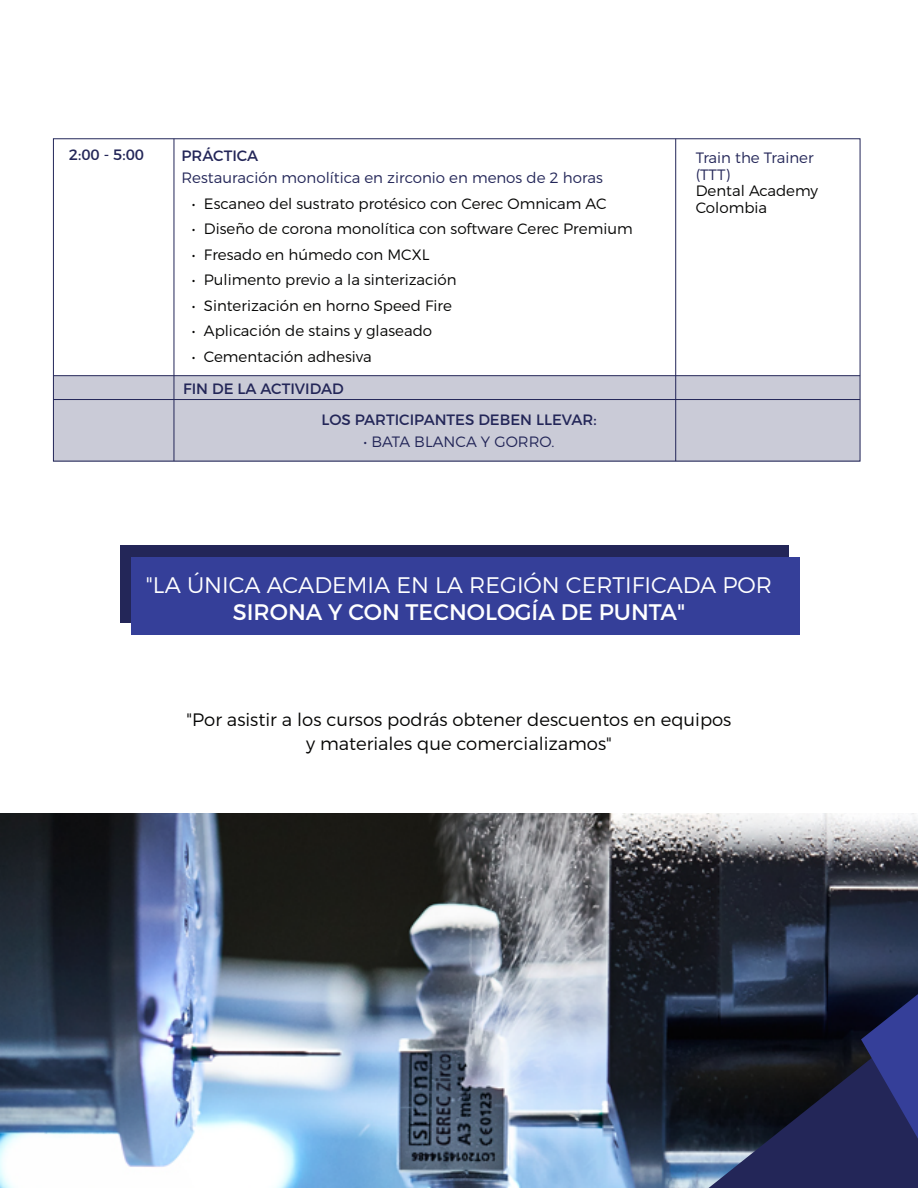
<style>
.page{position:relative;width:918px;height:1188px;background:#fff}
.page>*{position:absolute;margin:0;border:0;box-sizing:border-box;transform-origin:0 0}
.t1{font:300 22.5px "Montserrat";color:#fff}
.t2{font:22.5px "Montserrat";color:#fff}
.t3{font:300 18px/24px "Montserrat";color:#050504;text-align:center}
.t4{font:300 15px/16.5px "Montserrat";color:#050504}
.t5{font:300 15px/16.5px "Montserrat";color:#232658}
.t6{font:15px/31px "Montserrat";color:#232658}
</style>
<div class="page">
<img style="left:0;top:814px;width:918px;height:374px">
<div style="left:53px;top:400px;width:807px;height:62px;background:#cacbd7"></div>
<div style="left:53px;top:376px;width:807px;height:24px;background:#cacbd7"></div>
<hr style="left:53px;top:399px;width:807px;height:1px;background:#232658">
<hr style="left:53px;top:375px;width:807px;height:1px;background:#232658">
<hr style="left:675px;top:139px;width:1px;height:322px;background:#232658">
<hr style="left:174px;top:139px;width:1px;height:322px;background:#232658">
<svg style="left:709px;top:994px;width:209px;height:194px;background:#1e2344"></svg>
<div style="left:120px;top:546px;width:669px;height:77px;background:#232658"></div>
<div style="left:131px;top:557px;width:669px;height:78px;background:#353f99"></div>
<p class="t6" style="left:69px;top:139px;width:77px">2:00 - 5:00</p>
<p class="t6" style="left:181px;top:140px;width:78px">PRÁCTICA</p>
<p class="t5" style="left:181px;top:169px;width:423px">Restauración monolítica en zirconio en menos de 2 horas</p>
<p class="t4" style="left:192px;top:195px;width:416px">• Escaneo del sustrato protésico con Cerec Omnicam AC</p>
<p class="t4" style="left:192px;top:220px;width:442px">• Diseño de corona monolítica con software Cerec Premium</p>
<p class="t4" style="left:192px;top:246px;width:239px">• Fresado en húmedo con MCXL</p>
<p class="t4" style="left:192px;top:271px;width:266px">• Pulimento previo a la sinterización</p>
<p class="t4" style="left:192px;top:297px;width:261px">• Sinterización en horno Speed Fire</p>
<p class="t4" style="left:192px;top:322px;width:242px">• Aplicación de stains y glaseado</p>
<p class="t4" style="left:192px;top:348px;width:181px">• Cementación adhesiva</p>
<p class="t6" style="left:321px;top:373px;width:277px;text-indent:-138px">FIN DE LA ACTIVIDAD<br>LOS PARTICIPANTES DEBEN LLEVAR:</p>
<p class="t5" style="left:364px;top:433px;width:192px">• BATA BLANCA Y GORRO.</p>
<p class="t5" style="left:696px;top:150px;width:119px">Train the Trainer (TTT)</p>
<p class="t4" style="left:696px;top:183px;width:124px">Dental Academy<br>Colombia</p>
<h1 class="t1" style="left:146px;top:571px;width:628px">"LA ÚNICA ACADEMIA EN LA REGIÓN CERTIFICADA POR</h1>
<h1 class="t2" style="left:233px;top:598px;width:454px">SIRONA Y CON TECNOLOGÍA DE PUNTA"</h1>
<p class="t3" style="left:187px;top:707px;width:546px">"Por asistir a los cursos podrás obtener descuentos en equipos y materiales que comercializamos"</p>
</div>
